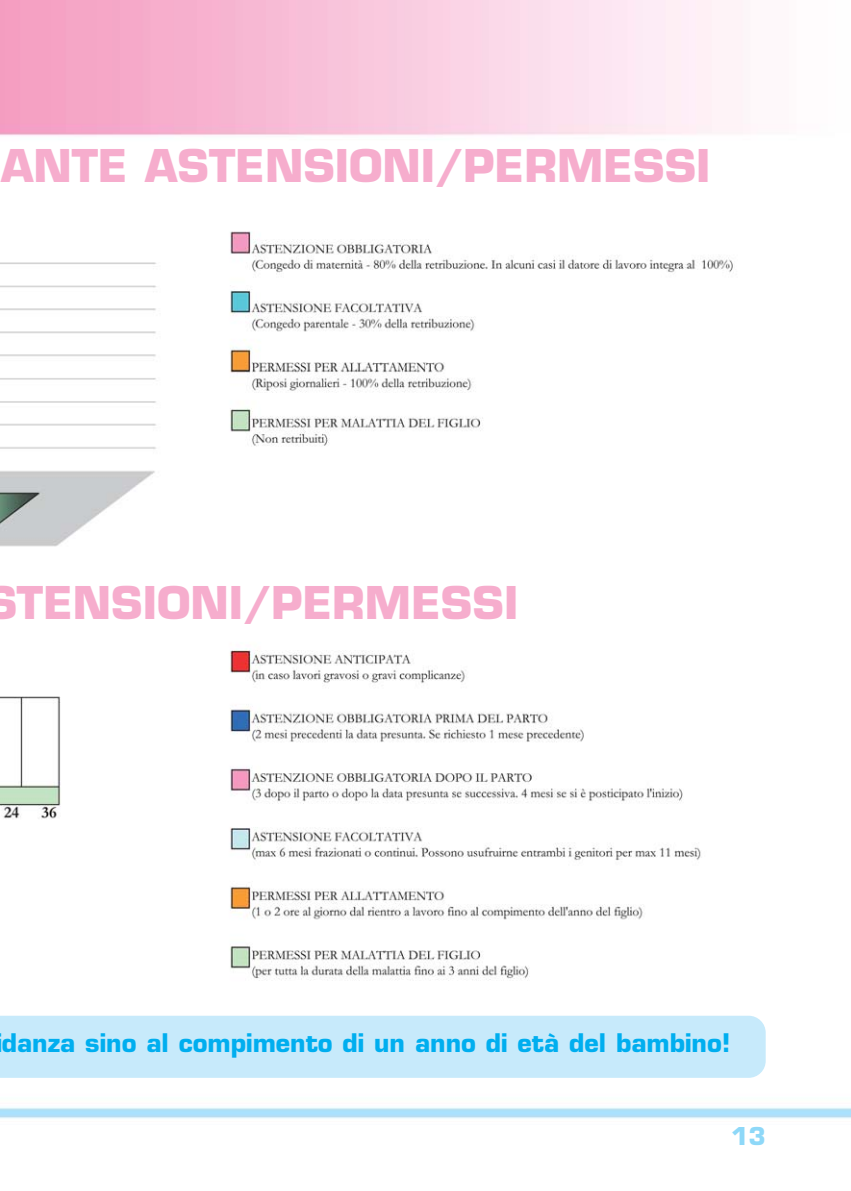
<style>
.page{position:relative;width:851px;height:1191px;background:#fff}
.page>*{position:absolute;margin:0;border:0;box-sizing:border-box;transform-origin:0 0}
.t1{font:700 44px "Eurostile";color:#f6adcd}
.t2{font:700 25px "Eurostile";color:#00aeef}
.t3{font:700 24px "Eurostile";color:#8ed8f8}
</style>
<div class="page">
<img style="left:0;top:231px;width:738px;height:316px">
<img style="left:0;top:642px;width:705px;height:339px">
<div style="left:0;top:1015px;width:765px;height:62px;background:#c7eafb"></div>
<h1 class="t1" style="left:1px;top:149px;width:710px">ANTE ASTENSIONI/PERMESSI</h1>
<h1 class="t1" style="left:-15px;top:586px;width:534px">STENSIONI/PERMESSI</h1>
<p class="t2" style="left:2px;top:1033px;width:730px">danza sino al compimento di un anno di età del bambino!</p>
<p class="t3" style="left:731px;top:1126px;width:36px">13</p>
</div>
